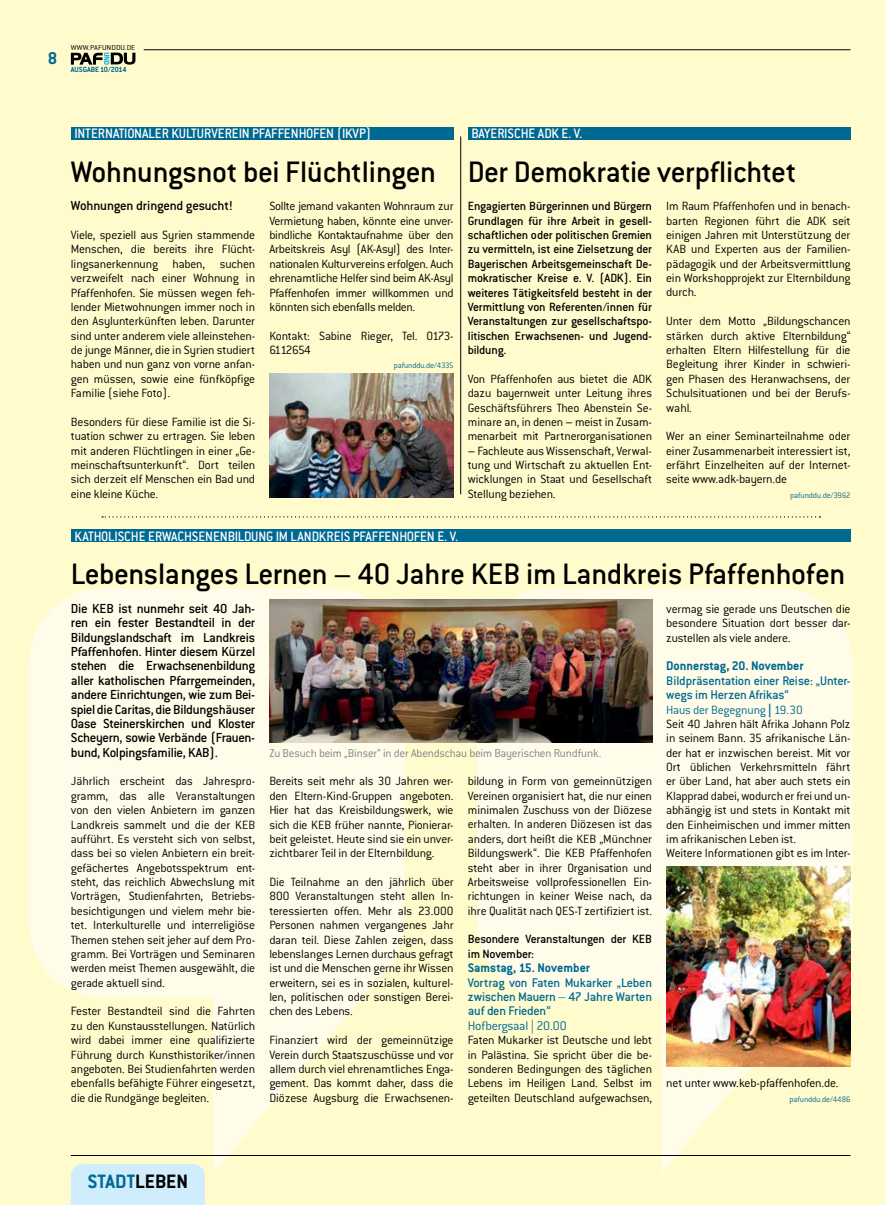
<style>
.page{position:relative;width:886px;height:1205px;background:#fffbcc}
.page>*{position:absolute;margin:0;border:0;box-sizing:border-box;transform-origin:0 0}
.t1{font:500 32.5px "Conduit ITC Std";letter-spacing:-.015em;color:#000}
.t2{font:700 21.25px "Conduit ITC Std";color:#006991}
.t3{font:700 18.75px "Conduit ITC Std";color:#006991}
.t4{font:500 15px "Conduit ITC Std";color:#fff;scale:.95 1}
.t5{font:500 14.38px/14.4px "Conduit ITC Std";letter-spacing:-.02em;color:#000;text-align:justify}
.t6{font:500 13.75px/14.4px "Conduit ITC Std";letter-spacing:-.015em;color:#006991;text-align:justify}
.t7{font:700 13.75px "Conduit ITC Std";letter-spacing:-.005em;color:#006991}
.t8{font:300 13.75px "Conduit ITC Std";letter-spacing:-.02em;color:#006991}
.t9{font:300 13.12px/14.4px "Conduit ITC Std";letter-spacing:-.015em;color:#000;text-align:justify}
.t10{font:500 13.12px/14.4px "Conduit ITC Std";letter-spacing:-.015em;color:#000;text-align:justify}
.t11{font:300 12.5px "Conduit ITC Std";letter-spacing:-.015em;color:#808285}
.t12{font:300 8.75px "Conduit ITC Std";letter-spacing:-.015em;color:#006991}
.t13{font:700 8.25px "Conduit ITC Std";letter-spacing:-.005em;color:#006991}
.t14{font:300 7.88px "Conduit ITC Std";letter-spacing:.01em;color:#000;scale:1.1 1}
.s1{font-weight:500}
.s2{font-weight:300}
.s3{color:#006991}
.s4{font-weight:700;font-size:13.75px;color:#006991}
.s5{color:#000}
</style>
<div class="page">
<svg style="left:29px;top:589px;width:375px;height:584px;fill:#fffde9"></svg>
<svg style="left:477px;top:589px;width:375px;height:584px;fill:#fffde9"></svg>
<svg style="left:71px;top:53px;width:64px;height:12px"></svg>
<div style="left:71px;top:1164px;width:134px;height:41px;background:#cfedfc"></div>
<hr style="left:71px;top:1155px;width:779px;height:1px;background:#000">
<hr style="left:144px;top:50px;width:706px;height:1px;background:#000">
<svg style="left:102px;top:516px;width:718px;height:1px"></svg>
<img style="left:269px;top:374px;width:185px;height:124px">
<div style="left:71px;top:127px;width:383px;height:13px;background:#006991"></div>
<img style="left:269px;top:599px;width:383px;height:143px">
<div style="left:71px;top:529px;width:779px;height:13px;background:#006991"></div>
<div style="left:468px;top:127px;width:382px;height:13px;background:#006991"></div>
<img style="left:666px;top:866px;width:184px;height:201px">
<hr style="left:460px;top:136px;width:1px;height:358px;background:#000">
<h3 class="t3" style="left:48px;top:47px;width:11px">8</h3>
<p class="t14" style="left:71px;top:42px;width:60px">WWW.PAFUNDDU.DE</p>
<p class="t13" style="left:71px;top:65px;width:57px">AUSGABE 10/2014</p>
<p class="t4" style="left:74px;top:125px;width:314px">INTERNATIONALER KULTURVEREIN PFAFFENHOFEN (IKVP)</p>
<h1 class="t1" style="left:71px;top:152px;width:367px">Wohnungsnot bei Flüchtlingen</h1>
<p class="t5" style="left:71px;top:198px;width:164px">Wohnungen dringend gesucht!</p>
<p class="t9" style="left:71px;top:227px;width:186px">Viele, speziell aus Syrien stammende Menschen, die bereits ihre Flücht&shy;lingsanerkennung haben, suchen verzweifelt nach einer Wohnung in Pfaffenhofen. Sie müssen wegen feh&shy;lender Mietwohnungen immer noch in den Asylunterkünften leben. Darunter sind unter anderem viele alleinstehen&shy;de junge Männer, die in Syrien studiert haben und nun ganz von vorne anfan&shy;gen müssen, sowie eine fünfköpfige Familie (siehe Foto).</p>
<p class="t9" style="left:71px;top:414px;width:186px">Besonders für diese Familie ist die Si&shy;tuation schwer zu ertragen. Sie leben mit anderen Flüchtlingen in einer „Ge&shy;meinschaftsunterkunft“. Dort teilen sich derzeit elf Menschen ein Bad und eine kleine Küche.</p>
<p class="t9" style="left:269px;top:199px;width:186px">Sollte jemand vakanten Wohnraum zur Vermietung haben, könnte eine unver&shy;bindliche Kontaktaufnahme über den Arbeitskreis Asyl (AK-Asyl) des Inter&shy;nationalen Kulturvereins erfolgen. Auch ehrenamtliche Helfer sind beim AK-Asyl Pfaffenhofen immer willkommen und könnten sich ebenfalls melden.</p>
<p class="t9" style="left:269px;top:328px;width:186px">Kontakt: Sabine Rieger, Tel. 0173-<br>6112654</p>
<p class="t12" style="left:394px;top:360px;width:61px">pafunddu.de/4335</p>
<p class="t4" style="left:471px;top:125px;width:118px">BAYERISCHE ADK E. V.</p>
<h1 class="t1" style="left:468px;top:152px;width:330px">Der Demokratie verpflichtet</h1>
<p class="t10" style="left:468px;top:199px;width:186px">Engagierten Bürgerinnen und Bürgern Grundlagen für ihre Arbeit in gesell&shy;schaftlichen oder politischen Gremien zu vermitteln, ist eine Zielsetzung der Bayerischen Arbeitsgemeinschaft De&shy;mokratischer Kreise e. V. (ADK). Ein weiteres Tätigkeitsfeld besteht in der Vermittlung von Referenten/innen für Veranstaltungen zur gesellschaftspo&shy;litischen Erwachsenen- und Jugend&shy;bildung.</p>
<p class="t9" style="left:468px;top:371px;width:186px">Von Pfaffenhofen aus bietet die ADK dazu bayernweit unter Leitung ihres Geschäftsführers Theo Abenstein Se&shy;minare an, in denen <span class="s1">–</span> meist in Zusam&shy;menarbeit mit Partnerorganisationen</p>
<p class="t9" style="left:468px;top:443px;width:186px"><span class="s1">–</span> Fachleute aus Wissenschaft, Verwal&shy;tung und Wirtschaft zu aktuellen Ent&shy;wicklungen in Staat und Gesellschaft Stellung beziehen.</p>
<p class="t9" style="left:666px;top:199px;width:186px">Im Raum Pfaffenhofen und in benach&shy;barten Regionen führt die ADK seit einigen Jahren mit Unterstützung der KAB und Experten aus der Familien&shy;pädagogik und der Arbeitsvermittlung ein Workshopprojekt zur Elternbildung durch.</p>
<p class="t9" style="left:666px;top:314px;width:186px">Unter dem Motto „Bildungschancen stärken durch aktive Elternbildung“ erhalten Eltern Hilfestellung für die Begleitung ihrer Kinder in schwieri&shy;gen Phasen des Heranwachsens, der Schulsituationen und bei der Berufs&shy;wahl.</p>
<p class="t9" style="left:666px;top:428px;width:186px">Wer an einer Seminarteilnahme oder einer Zusammenarbeit interessiert ist, erfährt Einzelheiten auf der Internet&shy;seite www.adk-bayern.de</p>
<p class="t12" style="left:790px;top:490px;width:62px">pafunddu.de/3962</p>
<p class="t4" style="left:74px;top:527px;width:405px">KATHOLISCHE ERWACHSENENBILDUNG IM LANDKREIS PFAFFENHOFEN E. V.</p>
<h1 class="t1" style="left:71px;top:554px;width:776px">Lebenslanges Lernen – 40 Jahre KEB im Landkreis Pfaffenhofen</h1>
<p class="t5" style="left:71px;top:601px;width:186px">Die KEB ist nunmehr seit 40 Jah&shy;ren ein fester Bestandteil in der Bildungslandschaft im Landkreis Pfaffenhofen. Hinter diesem Kürzel stehen die Erwachsenenbildung aller katholischen Pfarrgemeinden, andere Einrichtungen, wie zum Bei&shy;spiel die Caritas, die Bildungshäuser Oase Steinerskirchen und Kloster Scheyern, sowie Verbände (Frauen&shy;bund, Kolpingsfamilie, KAB).</p>
<p class="t9" style="left:71px;top:774px;width:186px">Jährlich erscheint das Jahrespro&shy;gramm, das alle Veranstaltungen von den vielen Anbietern im ganzen Landkreis sammelt und die der KEB aufführt. Es versteht sich von selbst, dass bei so vielen Anbietern ein breit&shy;gefächertes Angebotsspektrum ent&shy;steht, das reichlich Abwechslung mit Vorträgen, Studienfahrten, Betriebs&shy;besichtigungen und vielem mehr bie&shy;tet. Interkulturelle und interreligiöse Themen stehen seit jeher auf dem Pro&shy;gramm. Bei Vorträgen und Seminaren werden meist Themen ausgewählt, die gerade aktuell sind.</p>
<p class="t9" style="left:71px;top:1004px;width:186px">Fester Bestandteil sind die Fahrten zu den Kunstausstellungen. Natürlich wird dabei immer eine qualifizierte Führung durch Kunsthistoriker/innen angeboten. Bei Studienfahrten werden ebenfalls befähigte Führer eingesetzt, die die Rundgänge begleiten.</p>
<p class="t11" style="left:269px;top:745px;width:334px">Zu Besuch beim „Binser“ in der Abendschau beim Bayerischen Rundfunk.</p>
<p class="t9" style="left:269px;top:774px;width:186px">Bereits seit mehr als 30 Jahren wer&shy;den Eltern-Kind-Gruppen angeboten.<br>Hier hat das Kreisbildungswerk, wie sich die KEB früher nannte, Pionierar&shy;beit geleistet. Heute sind sie ein unver&shy;zichtbarer Teil in der Elternbildung.</p>
<p class="t9" style="left:269px;top:874px;width:186px">Die Teilnahme an den jährlich über 800 Veranstaltungen steht allen In&shy;teressierten offen. Mehr als 23.000<br>Personen nahmen vergangenes Jahr daran teil. Diese Zahlen zeigen, dass lebenslanges Lernen durchaus gefragt ist und die Menschen gerne ihr Wissen erweitern, sei es in sozialen, kulturel&shy;len, politischen oder sonstigen Berei&shy;chen des Lebens.</p>
<p class="t9" style="left:269px;top:1032px;width:186px">Finanziert wird der gemeinnützige Verein durch Staatszuschüsse und vor allem durch viel ehrenamtliches Enga&shy;gement. Das kommt daher, dass die Diözese Augsburg die Erwachsenen-</p>
<p class="t9" style="left:468px;top:773px;width:186px">bildung in Form von gemeinnützigen Vereinen organisiert hat, die nur einen minimalen Zuschuss von der Diözese erhalten. In anderen Diözesen ist das anders, dort heißt die KEB „Münchner Bildungswerk“. Die KEB Pfaffenhofen steht aber in ihrer Organisation und Arbeitsweise vollprofessionellen Ein&shy;richtungen in keiner Weise nach, da ihre Qualität nach QES-T zertifiziert ist.</p>
<p class="t10" style="left:468px;top:932px;width:186px">Besondere Veranstaltungen der KEB im November:</p>
<p class="t7" style="left:468px;top:960px;width:124px">Samstag, 15. November</p>
<p class="t6" style="left:468px;top:975px;width:186px">Vortrag von Faten Mukarker „Leben zwischen Mauern <span class="s2">–</span> 47 Jahre Warten auf den Frieden“</p>
<p class="t8" style="left:468px;top:1017px;width:101px">Hofbergsaal | 20.00</p>
<p class="t9" style="left:468px;top:1032px;width:186px">Faten Mukarker ist Deutsche und lebt in Palästina. Sie spricht über die be&shy;sonderen Bedingungen des täglichen Lebens im Heiligen Land. Selbst im geteilten Deutschland aufgewachsen,</p>
<p class="t9" style="left:666px;top:601px;width:186px">vermag sie gerade uns Deutschen die besondere Situation dort besser dar&shy;zustellen als viele andere.</p>
<p class="t7" style="left:666px;top:658px;width:139px">Donnerstag, 20. November</p>
<p class="t6" style="left:666px;top:673px;width:186px">Bildpräsentation einer Reise: „Unter&shy;wegs im Herzen Afrikas“</p>
<p class="t9" style="left:666px;top:702px;width:186px;text-align:left"><span class="s3">Haus der Begegnung</span> <span class="s4">|</span> <span class="s3">19.30<br></span>Seit 40 Jahren hält Afrika Johann Polz in seinem Bann. 35 afrikanische Län&shy;der hat er inzwischen bereist. Mit vor Ort üblichen Verkehrsmitteln fährt er über Land, hat aber auch stets ein Klapprad dabei, wodurch er frei und un&shy;abhängig ist und stets in Kontakt mit den Einheimischen und immer mitten im afrikanischen Leben ist.<br>Weitere Informationen gibt es im Inter-</p>
<p class="t9" style="left:666px;top:1075px;width:174px">net unter www.keb-pfaffenhofen.de.</p>
<p class="t12" style="left:789px;top:1093px;width:63px">pafunddu.de/4486</p>
<h2 class="t2" style="left:88px;top:1169px;width:102px">STADT<span class="s5">LEBEN</span></h2>
</div>
